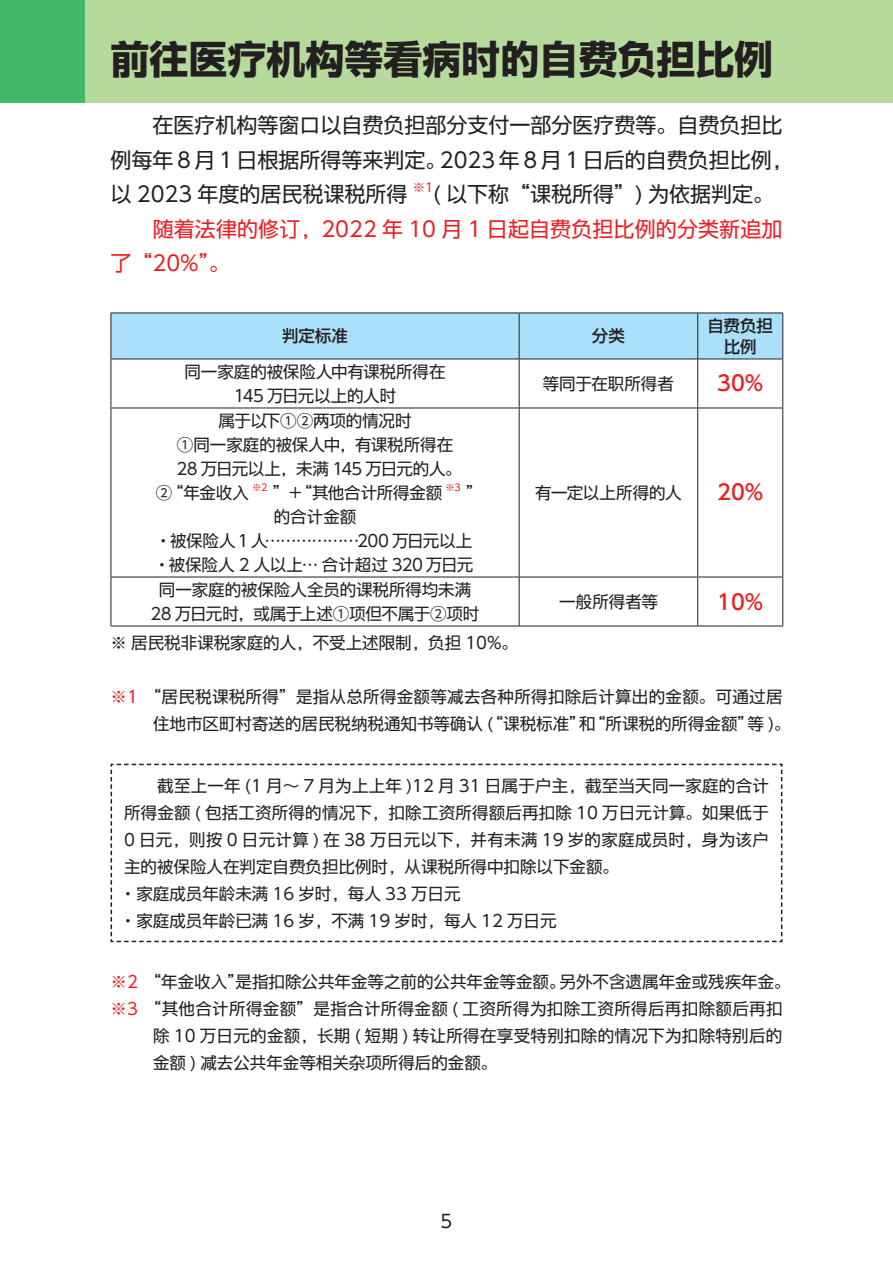
<style>
.page{position:relative;width:893px;height:1263px;background:#fff}
.page>*{position:absolute;margin:0;border:0;box-sizing:border-box;transform-origin:0 0}
.t1{font:700 39px "UD Shin Go SC Gbe";color:#231f20}
.t2{font:21px/34.5px "UD Shin Go SC Gbe";color:#231f20}
.t3{font:21px/34.5px "UD Shin Go SC Gbe";letter-spacing:.005em;color:#ee1d23}
.t4{font:500 21px "UD Shin Go SC Gbe";color:#ee1d23}
.t5{font:18px "UD Shin Go Pro";color:#231f20}
.t6{font:16.5px/27px "UD Shin Go SC Gbe";color:#231f20;text-align:center}
.t7{font:16.5px/27px "UD Shin Go SC Gbe";letter-spacing:.02em;color:#231f20}
.t8{font:16.5px "UD Shin Go SC Gbe";letter-spacing:-.035em;color:#231f20}
.t9{font:500 16.5px/21px "UD Shin Go SC Gbe";letter-spacing:-.01em;color:#231f20;text-align:center}
.t10{font:12.3px "UD Shin Go SC Gbe";color:#ee1d23}
.t11{font:9.6px "UD Shin Go SC Gbe";color:#ee1d23}
.s1{color:#ee1d23}
</style>
<div class="page">
<div style="left:0;top:0;width:85px;height:102px;background:#44b869"></div>
<div style="left:85px;top:0;width:808px;height:102px;background:#b6da9b"></div>
<div style="left:112px;top:314px;width:670px;height:45px;background:#aae0f9"></div>
<hr style="left:111px;top:313px;width:408px;height:1px;background:#231f20">
<hr style="left:111px;top:313px;width:1px;height:46px;background:#231f20">
<hr style="left:519px;top:313px;width:179px;height:1px;background:#231f20">
<hr style="left:519px;top:313px;width:1px;height:46px;background:#231f20">
<hr style="left:698px;top:313px;width:85px;height:1px;background:#231f20">
<hr style="left:697px;top:313px;width:1px;height:46px;background:#231f20">
<hr style="left:782px;top:313px;width:1px;height:46px;background:#231f20">
<hr style="left:111px;top:359px;width:408px;height:1px;background:#231f20">
<hr style="left:111px;top:359px;width:1px;height:49px;background:#231f20">
<hr style="left:519px;top:359px;width:179px;height:1px;background:#231f20">
<hr style="left:519px;top:359px;width:1px;height:49px;background:#231f20">
<hr style="left:698px;top:359px;width:85px;height:1px;background:#231f20">
<hr style="left:697px;top:359px;width:1px;height:49px;background:#231f20">
<hr style="left:782px;top:359px;width:1px;height:49px;background:#231f20">
<hr style="left:111px;top:408px;width:408px;height:1px;background:#231f20">
<hr style="left:111px;top:408px;width:1px;height:169px;background:#231f20">
<hr style="left:519px;top:408px;width:179px;height:1px;background:#231f20">
<hr style="left:519px;top:408px;width:1px;height:169px;background:#231f20">
<hr style="left:698px;top:408px;width:85px;height:1px;background:#231f20">
<hr style="left:697px;top:408px;width:1px;height:169px;background:#231f20">
<hr style="left:782px;top:408px;width:1px;height:169px;background:#231f20">
<hr style="left:111px;top:577px;width:408px;height:1px;background:#231f20">
<hr style="left:111px;top:577px;width:1px;height:49px;background:#231f20">
<hr style="left:519px;top:577px;width:179px;height:1px;background:#231f20">
<hr style="left:519px;top:577px;width:1px;height:49px;background:#231f20">
<hr style="left:698px;top:577px;width:85px;height:1px;background:#231f20">
<hr style="left:697px;top:577px;width:1px;height:49px;background:#231f20">
<hr style="left:782px;top:577px;width:1px;height:49px;background:#231f20">
<hr style="left:111px;top:626px;width:408px;height:1px;background:#231f20">
<hr style="left:519px;top:626px;width:179px;height:1px;background:#231f20">
<hr style="left:698px;top:626px;width:85px;height:1px;background:#231f20">
<svg style="left:110px;top:764px;width:673px;height:179px"></svg>
<h1 class="t1" style="left:111px;top:35px;width:665px">前往医疗机构等看病时的自费负担比例</h1>
<p class="t2" style="left:111px;top:108px;width:684px">　　在医疗机构等窗口以自费负担部分支付一部分医疗费等。自费负担比例每年 8 月 1 日根据所得等来判定。2023 年 8 月 1 日后的自费负担比例，以 2023 年度的居民税课税所得</p>
<p class="t10" style="left:413px;top:180px;width:22px">※1</p>
<p class="t2" style="left:433px;top:177px;width:343px">( 以下称“课税所得”) 为依据判定。</p>
<p class="t3" style="left:111px;top:212px;width:673px">　　随着法律的修订，2022 年 10 月 1 日起自费负担比例的分类新追加了“20%”。</p>
<p class="t9" style="left:282px;top:326px;width:67px">判定标准</p>
<p class="t9" style="left:592px;top:326px;width:35px">分类</p>
<p class="t9" style="left:708px;top:315px;width:67px">自费负担比例</p>
<p class="t6" style="left:184px;top:360px;width:263px;line-height:24px">同一家庭的被保险人中有课税所得在<br>145 万日元以上的人时</p>
<p class="t6" style="left:543px;top:370px;width:133px">等同于在职所得者</p>
<p class="t4" style="left:717px;top:370px;width:48px">30%</p>
<p class="t6" style="left:218px;top:407px;width:195px">属于以下①②两项的情况时</p>
<p class="t6" style="left:177px;top:431px;width:278px">①同一家庭的被保人中，有课税所得在</p>
<p class="t8" style="left:177px;top:458px;width:287px">28 万日元以上，未满 145 万日元的人。</p>
<p class="t6" style="left:156px;top:479px;width:95px">②“年金收入</p>
<p class="t11" style="left:252px;top:481px;width:17px">※2</p>
<p class="t6" style="left:273px;top:479px;width:171px">”+“其他合计所得金额</p>
<p class="t11" style="left:445px;top:481px;width:17px">※3</p>
<p class="t6" style="left:466px;top:479px;width:18px">”</p>
<p class="t6" style="left:154px;top:505px;width:321px;line-height:24px">的合计金额<br>· 被保险人1 人………………200 万日元以上· 被保险人 2 人以上… 合计超过 320 万日元</p>
<p class="t6" style="left:151px;top:578px;width:330px;line-height:24px">同一家庭的被保险人全员的课税所得均未满<br>28 万日元时，或属于上述①项但不属于②项时</p>
<p class="t6" style="left:535px;top:479px;width:148px">有一定以上所得的人</p>
<p class="t4" style="left:717px;top:479px;width:48px">20%</p>
<p class="t6" style="left:559px;top:588px;width:100px">一般所得者等</p>
<p class="t4" style="left:717px;top:588px;width:48px">10%</p>
<p class="t6" style="left:111px;top:630px;width:409px">※ 居民税非课税家庭的人，不受上述限制，负担 10%。</p>
<p class="t7" style="left:153px;top:684px;width:639px;text-indent:-43px"><span class="s1">※1</span> “居民税课税所得”是指从总所得金额等减去各种所得扣除后计算出的金额。可通过居住地市区町村寄送的居民税纳税通知书等确认 (“课税标准”和“所课税的所得金额”等 )。</p>
<p class="t6" style="left:120px;top:772px;width:650px;text-align:left">　　截至上一年 (1 月～ 7 月为上上年 )12 月 31 日属于户主，截至当天同一家庭的合计所得金额 ( 包括工资所得的情况下，扣除工资所得额后再扣除 10 万日元计算。如果低于0 日元，则按 0 日元计算 ) 在 38 万日元以下，并有未满 19 岁的家庭成员时，身为该户主的被保险人在判定自费负担比例时，从课税所得中扣除以下金额。<br>· 家庭成员年龄未满 16 岁时，每人 33 万日元<br>· 家庭成员年龄已满 16 岁，不满 19 岁时，每人 12 万日元</p>
<p class="t6" style="left:111px;top:968px;width:682px"><span class="s1">※2</span> “年金收入”是指扣除公共年金等之前的公共年金等金额。另外不含遗属年金或残疾年金。</p>
<p class="t7" style="left:111px;top:995px;width:674px"><span class="s1">※3</span> “其他合计所得金额”是指合计所得金额 ( 工资所得为扣除工资所得后再扣除额后再扣</p>
<p class="t7" style="left:153px;top:1022px;width:631px">除 10 万日元的金额，长期 ( 短期 ) 转让所得在享受特别扣除的情况下为扣除特别后的</p>
<p class="t6" style="left:153px;top:1049px;width:346px">金额 ) 减去公共年金等相关杂项所得后的金额。</p>
<p class="t5" style="left:441px;top:1206px;width:13px">5</p>
</div>
